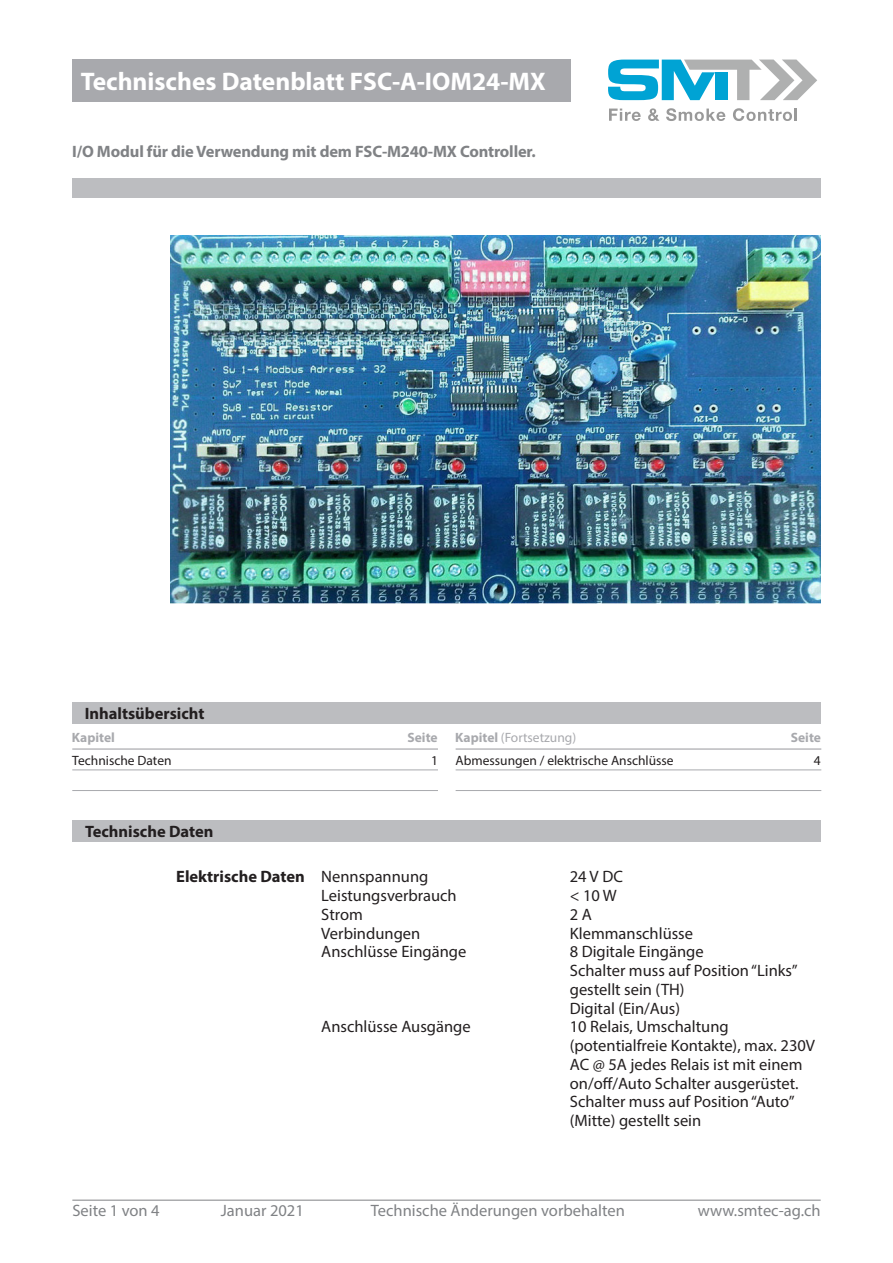
<style>
.page{position:relative;width:893px;height:1263px;background:#fff}
.page>*{position:absolute;margin:0;border:0;box-sizing:border-box;transform-origin:0 0}
.t1{font:700 25.5px "Myriad Pro";color:#fff}
.Ground_Text-TAB{font:16.5px/18.8px "Myriad Pro";color:#231f20}
.Fusszeile{font:16.5px "Myriad Pro";color:#808285}
.Title_Sub_Heading_60{font:700 16.5px "Myriad Pro";letter-spacing:-.01em;color:#808285}
.Ground_Text-TAB-2{font:700 16.5px "Myriad Pro";color:#231f20}
.Heading_for_NON-TOC{font:700 16.5px "Myriad Pro";color:#231f20}
.Heading_for_TOC{font:700 16.5px "Myriad Pro";color:#231f20}
.Content{font:13.5px "Myriad Pro";color:#231f20}
.Grey_Bold_9_point{font:13.5px "Myriad Pro";color:#a8a9ad}
.Grey_Bold_9_point-2{font:700 13.5px "Myriad Pro";color:#a8a9ad}
.s1{font-weight:700}
.s2{font-weight:400}
</style>
<div class="page">
<div style="left:72px;top:60px;width:499px;height:42px;background:#a8a9ad"></div>
<svg style="left:608px;top:60px;width:209px;height:40px"></svg>
<svg style="left:609px;top:109px;width:32px;height:12px"></svg>
<svg style="left:648px;top:108px;width:11px;height:13px"></svg>
<svg style="left:666px;top:108px;width:59px;height:13px"></svg>
<svg style="left:733px;top:108px;width:64px;height:13px"></svg>
<hr style="left:72px;top:1200px;width:749px;height:1px;background:#808285">
<div style="left:72px;top:820px;width:749px;height:21px;background:#bcbdc0"></div>
<div style="left:72px;top:178px;width:749px;height:19px;background:#bcbdc0"></div>
<hr style="left:72px;top:748px;width:366px;height:2px;background:#a8a9ad">
<hr style="left:72px;top:769px;width:366px;height:1px;background:#a8a9ad">
<hr style="left:72px;top:790px;width:366px;height:1px;background:#a8a9ad">
<hr style="left:456px;top:748px;width:365px;height:2px;background:#a8a9ad">
<hr style="left:456px;top:769px;width:365px;height:1px;background:#a8a9ad">
<hr style="left:456px;top:790px;width:365px;height:1px;background:#a8a9ad">
<img style="left:170px;top:235px;width:651px;height:369px">
<div style="left:72px;top:702px;width:748px;height:21px;background:#bcbdc0"></div>
<h1 class="t1" style="left:81px;top:65px;width:467px">Technisches Datenblatt FSC-A-IOM24-MX</h1>
<p class="Title_Sub_Heading_60" style="left:72px;top:141px;width:465px">I/O Modul für die Verwendung mit dem FSC-M240-MX Controller.</p>
<p class="Heading_for_NON-TOC" style="left:85px;top:703px;width:121px">Inhaltsübersicht</p>
<p class="Grey_Bold_9_point-2" style="left:72px;top:729px;width:44px">Kapitel</p>
<p class="Grey_Bold_9_point-2" style="left:407px;top:729px;width:32px">Seite</p>
<p class="Grey_Bold_9_point" style="left:455px;top:729px;width:122px"><span class="s1">Kapitel</span> (Fortsetzung)</p>
<p class="Grey_Bold_9_point-2" style="left:791px;top:729px;width:32px">Seite</p>
<p class="Content" style="left:72px;top:752px;width:101px">Technische Daten</p>
<p class="Content" style="left:431px;top:752px;width:8px">1</p>
<p class="Content" style="left:456px;top:752px;width:220px">Abmessungen / elektrische Anschlüsse</p>
<p class="Content" style="left:814px;top:752px;width:8px">4</p>
<p class="Heading_for_TOC" style="left:85px;top:821px;width:130px">Technische Daten</p>
<p class="Ground_Text-TAB-2" style="left:176px;top:866px;width:254px">Elektrische Daten <span class="s2">Nennspannung</span></p>
<p class="Ground_Text-TAB" style="left:570px;top:867px;width:55px">24 V DC</p>
<p class="Ground_Text-TAB" style="left:321px;top:886px;width:137px">Leistungsverbrauch</p>
<p class="Ground_Text-TAB" style="left:570px;top:886px;width:49px">&lt; 10 W</p>
<p class="Ground_Text-TAB" style="left:321px;top:905px;width:43px">Strom</p>
<p class="Ground_Text-TAB" style="left:570px;top:905px;width:24px">2 A</p>
<p class="Ground_Text-TAB" style="left:321px;top:923px;width:100px">Verbindungen</p>
<p class="Ground_Text-TAB" style="left:570px;top:923px;width:125px">Klemmanschlüsse</p>
<p class="Ground_Text-TAB" style="left:321px;top:942px;width:147px">Anschlüsse Eingänge</p>
<p class="Ground_Text-TAB" style="left:570px;top:942px;width:135px">8 Digitale Eingänge</p>
<p class="Ground_Text-TAB" style="left:570px;top:961px;width:229px">Schalter muss auf Position “Links” gestellt sein (TH)</p>
<p class="Ground_Text-TAB" style="left:570px;top:998px;width:112px">Digital (Ein/Aus)</p>
<p class="Ground_Text-TAB" style="left:321px;top:1017px;width:151px">Anschlüsse Ausgänge</p>
<p class="Ground_Text-TAB" style="left:570px;top:1017px;width:160px">10 Relais, Umschaltung</p>
<p class="Ground_Text-TAB" style="left:570px;top:1036px;width:247px">(potentialfreie Kontakte), max. 230V<br>AC @ 5A jedes Relais ist mit einem on/off/Auto Schalter ausgerüstet.<br>Schalter muss auf Position “Auto” (Mitte) gestellt sein</p>
<p class="Fusszeile" style="left:72px;top:1200px;width:89px">Seite 1 von 4</p>
<p class="Fusszeile" style="left:221px;top:1200px;width:85px">Januar 2021</p>
<p class="Fusszeile" style="left:371px;top:1200px;width:256px">Technische Änderungen vorbehalten</p>
<p class="Fusszeile" style="left:698px;top:1200px;width:124px">www.smtec-ag.ch</p>
</div>
